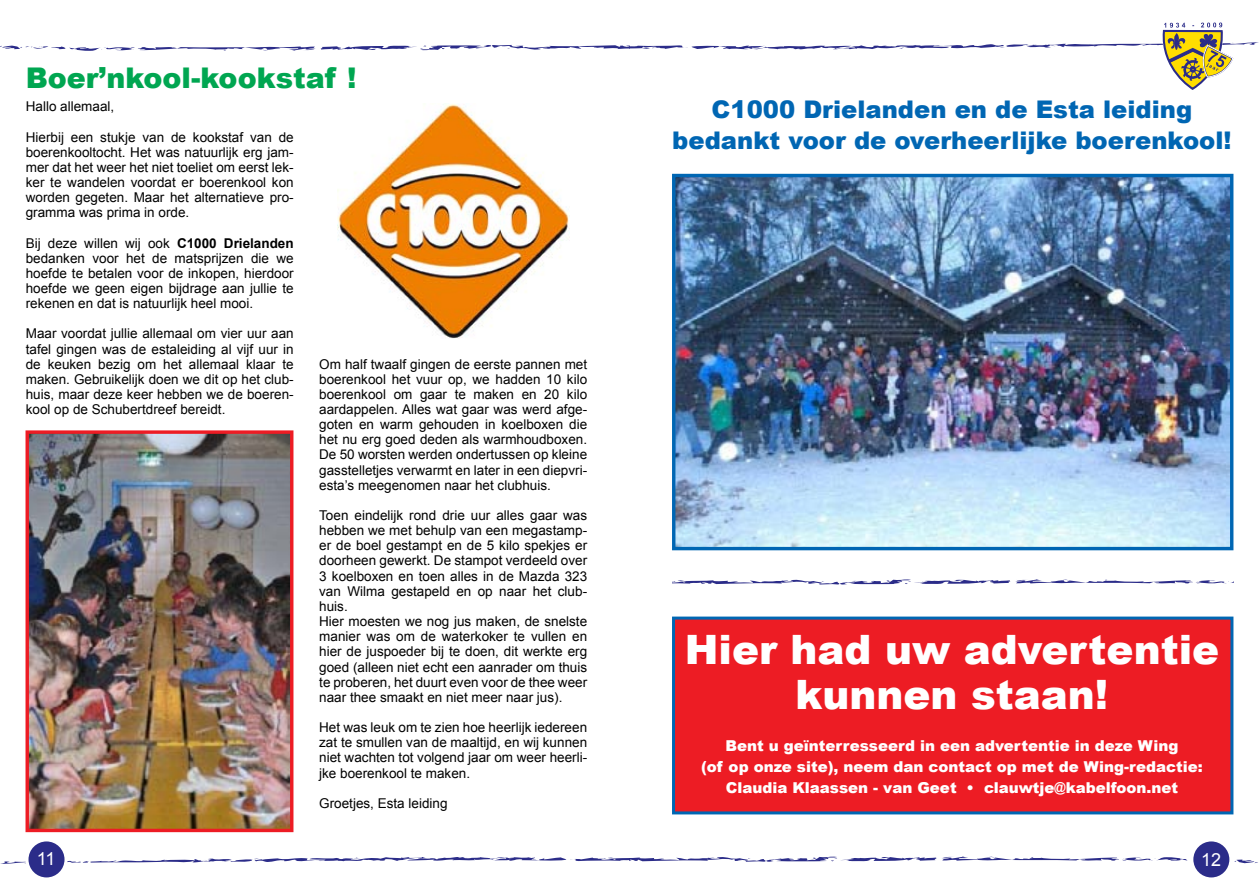
<style>
.page{position:relative;width:1259px;height:893px;background:#fff}
.page>*{position:absolute;margin:0;border:0;box-sizing:border-box;transform-origin:0 0}
.t1{font:900 40.5px/44.7px "Arial";color:#fff;text-align:center}
.t2{font:900 28.5px "Arial";color:#00a651}
.t3{font:900 24.3px/31.2px "Arial";color:#0066b3;text-align:center}
.t4{font:18px "Arial";color:#fff}
.t5{font:900 15px/21px "Arial";color:#fff;text-align:center}
.t6{font:13.5px/15.1px "Arial";color:#000;text-align:justify}
.s1{font-weight:700}
</style>
<div class="page">
<div style="left:27px;top:840px;width:39px;height:39px;background:#2b2c89;border-radius:50%"></div>
<div style="left:26px;top:838px;width:42px;height:42px;border:3px solid #fff;border-radius:50%"></div>
<svg style="left:0;top:856px;width:1258px;height:8px"></svg>
<svg style="left:0;top:23px;width:1259px;height:67px"></svg>
<div style="left:1191px;top:840px;width:39px;height:39px;background:#2b2c89;border-radius:50%"></div>
<div style="left:1190px;top:838px;width:42px;height:42px;border:3px solid #fff;border-radius:50%"></div>
<img style="left:30px;top:434px;width:259px;height:394px">
<div style="left:26px;top:430px;width:267px;height:402px;border:3px solid #ed1c24"></div>
<svg style="left:672px;top:579px;width:561px;height:6px"></svg>
<div style="left:672px;top:617px;width:561px;height:197px;background:#ed1c24;border:3px solid #0066b3"></div>
<img style="left:337px;top:104px;width:233px;height:235px">
<img style="left:676px;top:178px;width:553px;height:368px">
<div style="left:672px;top:174px;width:561px;height:376px;border:3px solid #0066b3"></div>
<h2 class="t2" style="left:26px;top:57px;width:332px">Boer’nkool-kookstaf !</h2>
<p class="t6" style="left:26px;top:99px;width:90px">Hallo allemaal,</p>
<p class="t6" style="left:26px;top:129px;width:269px">Hierbij een stukje van de kookstaf van de boerenkooltocht. Het was natuurlijk erg jam&shy;mer dat het weer het niet toeliet om eerst lek&shy;ker te wandelen voordat er boerenkool kon worden gegeten. Maar het alternatieve pro&shy;gramma was prima in orde.</p>
<p class="t6" style="left:26px;top:235px;width:269px">Bij deze willen wij ook <span class="s1">C1000 Drielanden </span>bedanken voor het de matsprijzen die we hoefde te betalen voor de inkopen, hierdoor hoefde we geen eigen bijdrage aan jullie te rekenen en dat is natuurlijk heel mooi.</p>
<p class="t6" style="left:26px;top:326px;width:269px">Maar voordat jullie allemaal om vier uur aan tafel gingen was de estaleiding al vijf uur in de keuken bezig om het allemaal klaar te maken. Gebruikelijk doen we dit op het club&shy;huis, maar deze keer hebben we de boeren&shy;kool op de Schubertdreef bereidt.</p>
<p class="t6" style="left:319px;top:356px;width:269px">Om half twaalf gingen de eerste pannen met boerenkool het vuur op, we hadden 10 kilo boerenkool om gaar te maken en 20 kilo aardappelen. Alles wat gaar was werd afge&shy;goten en warm gehouden in koelboxen die het nu erg goed deden als warmhoudboxen.<br>De 50 worsten werden ondertussen op kleine gasstelletjes verwarmt en later in een diepvri&shy;esta’s meegenomen naar het clubhuis.</p>
<p class="t6" style="left:319px;top:508px;width:269px;text-align:left">Toen eindelijk rond drie uur alles gaar was hebben we met behulp van een megastamp&shy;er de boel gestampt en de 5 kilo spekjes er doorheen gewerkt. De stampot verdeeld over 3 koelboxen en toen alles in de Mazda 323 van Wilma gestapeld en op naar het club&shy;huis.<br>Hier moesten we nog jus maken, de snelste manier was om de waterkoker te vullen en hier de juspoeder bij te doen, dit werkte erg goed (alleen niet echt een aanrader om thuis te proberen, het duurt even voor de thee weer naar thee smaakt en niet meer naar jus).</p>
<p class="t6" style="left:319px;top:720px;width:269px">Het was leuk om te zien hoe heerlijk iedereen zat te smullen van de maaltijd, en wij kunnen niet wachten tot volgend jaar om weer heerli&shy;jke boerenkool te maken.</p>
<p class="t6" style="left:319px;top:796px;width:130px">Groetjes, Esta leiding</p>
<h3 class="t3" style="left:672px;top:93px;width:561px">C1000 Drielanden en de Esta leiding bedankt voor de overheerlijke boerenkool!</h3>
<h1 class="t1" style="left:685px;top:626px;width:536px">Hier had uw advertentie kunnen staan!</h1>
<p class="t5" style="left:701px;top:735px;width:503px">Bent u geïnterresseerd in een advertentie in deze Wing<br>(of op onze site), neem dan contact op met de Wing-redactie:<br>Claudia Klaassen - van Geet • clauwtje@kabelfoon.net</p>
<h3 class="t4" style="left:37px;top:847px;width:20px">11</h3>
<h3 class="t4" style="left:1201px;top:847px;width:22px">12</h3>
</div>
